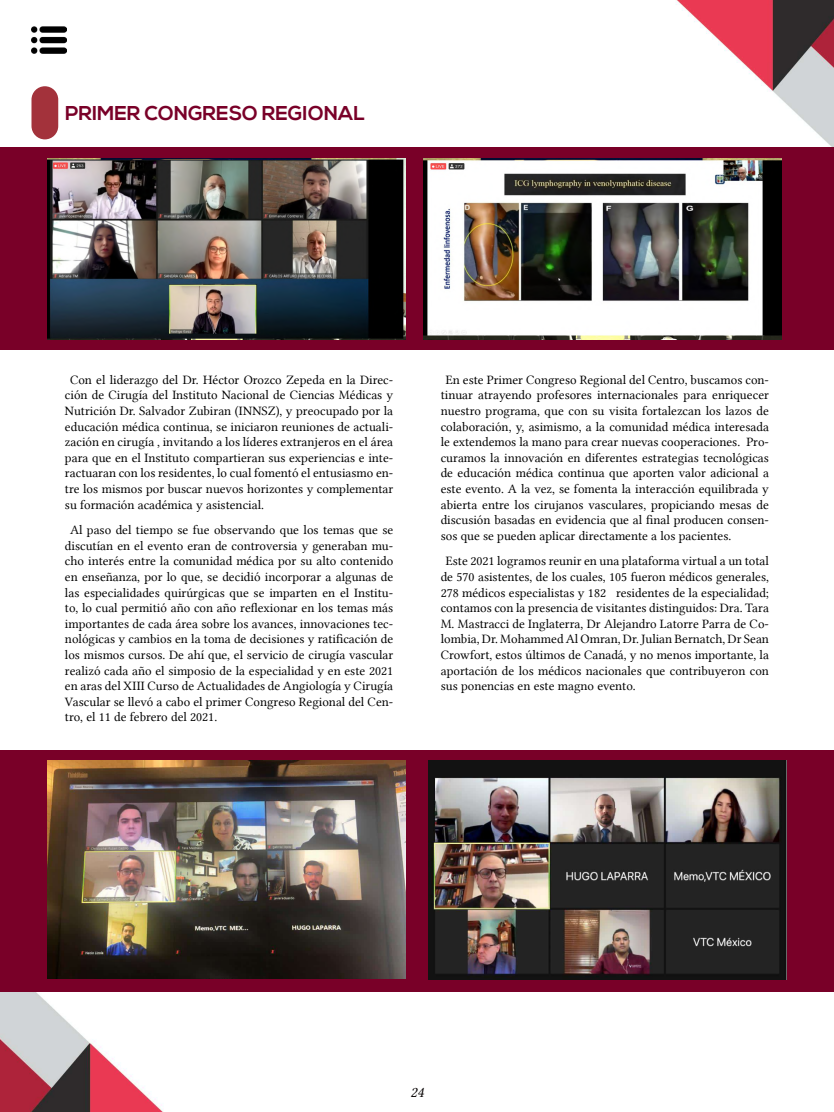
<style>
.page{position:relative;width:834px;height:1112px;background:#fff}
.page>*{position:absolute;margin:0;border:0;box-sizing:border-box;transform-origin:0 0}
.t1{font:700 20px "Nexa";color:#790028}
.t2{font:15px "Lin Libertine I";color:#050000}
.t3{font:13px/15.6px "Lin Libertine";color:#000;text-align:justify}
</style>
<div class="page">
<img style="left:0;top:0;width:834px;height:1112px">
<img style="left:32px;top:22px;width:35px;height:36px">
<div style="left:32px;top:86px;width:26px;height:53px;background:#a3323b;border-radius:13px"></div>
<div style="left:0;top:148px;width:417px;height:202px;background:#790028"></div>
<img style="left:48px;top:158px;width:358px;height:182px">
<div style="left:0;top:751px;width:417px;height:241px;background:#790028"></div>
<img style="left:48px;top:760px;width:358px;height:219px">
<div style="left:417px;top:148px;width:417px;height:202px;background:#790028"></div>
<img style="left:423px;top:158px;width:359px;height:182px">
<div style="left:417px;top:751px;width:417px;height:241px;background:#790028"></div>
<img style="left:428px;top:760px;width:358px;height:219px">
<h1 class="t1" style="left:65px;top:102px;width:302px">PRIMER CONGRESO REGIONAL</h1>
<p class="t3" style="left:65px;top:372px;width:330px;text-indent:5px">Con el liderazgo del Dr. Héctor Orozco Zepeda en la Direc&shy;ción de Cirugía del Instituto Nacional de Ciencias Médicas y Nutrición Dr. Salvador Zubiran (INNSZ), y preocupado por la educación médica continua, se iniciaron reuniones de actuali&shy;zación en cirugía , invitando a los líderes extranjeros en el área para que en el Instituto compartieran sus experiencias e inte&shy;ractuaran con los residentes, lo cual fomentó el entusiasmo en&shy;tre los mismos por buscar nuevos horizontes y complementar su formación académica y asistencial.</p>
<p class="t3" style="left:65px;top:522px;width:330px;text-indent:5px">Al paso del tiempo se fue observando que los temas que se discutían en el evento eran de controversia y generaban mu&shy;cho interés entre la comunidad médica por su alto contenido en enseñanza, por lo que, se decidió incorporar a algunas de las especialidades quirúrgicas que se imparten en el Institu&shy;to, lo cual permitió año con año reflexionar en los temas más importantes de cada área sobre los avances, innovaciones tec&shy;nológicas y cambios en la toma de decisiones y ratificación de los mismos cursos. De ahí que, el servicio de cirugía vascular realizó cada año el simposio de la especialidad y en este 2021 en aras del XIII Curso de Actualidades de Angiología y Cirugía Vascular se llevó a cabo el primer Congreso Regional del Cen&shy;tro, el 11 de febrero del 2021.</p>
<p class="t3" style="left:441px;top:372px;width:330px;text-indent:5px">En este Primer Congreso Regional del Centro, buscamos con&shy;tinuar atrayendo profesores internacionales para enriquecer nuestro programa, que con su visita fortalezcan los lazos de colaboración, y, asimismo, a la comunidad médica interesada le extendemos la mano para crear nuevas cooperaciones. Pro&shy;curamos la innovación en diferentes estrategias tecnológicas de educación médica continua que aporten valor adicional a este evento. A la vez, se fomenta la interacción equilibrada y abierta entre los cirujanos vasculares, propiciando mesas de discusión basadas en evidencia que al final producen consen&shy;sos que se pueden aplicar directamente a los pacientes.</p>
<p class="t3" style="left:441px;top:553px;width:330px;text-indent:5px">Este 2021 logramos reunir en una plataforma virtual a un total de 570 asistentes, de los cuales, 105 fueron médicos generales, 278 médicos especialistas y 182 residentes de la especialidad; contamos con la presencia de visitantes distinguidos: Dra. Tara M. Mastracci de Inglaterra, Dr Alejandro Latorre Parra de Co&shy;lombia, Dr. Mohammed Al Omran, Dr. Julian Bernatch, Dr Sean Crowfort, estos últimos de Canadá, y no menos importante, la aportación de los médicos nacionales que contribuyeron con sus ponencias en este magno evento.</p>
<p class="t2" style="left:410px;top:1083px;width:15px">24</p>
</div>
